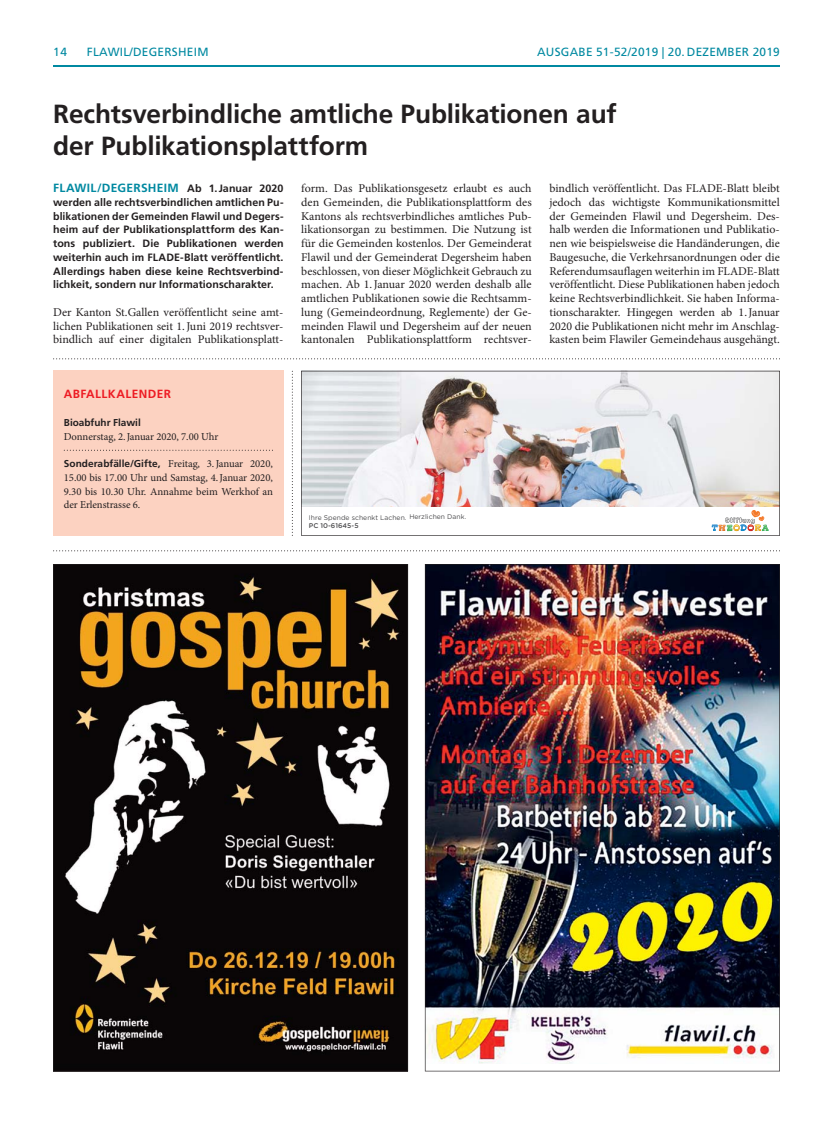
<style>
.page{position:relative;width:833px;height:1134px;background:#fff}
.page>*{position:absolute;margin:0;border:0;box-sizing:border-box;transform-origin:0 0}
.t1{font:700 26.25px/31.2px "Frutiger LT Std";letter-spacing:-.005em;color:#231f20}
.t2{font:11.88px/13.8px "Minion Pro";color:#231f20;text-align:justify}
.t3{font:11.88px "Frutiger LT Std";letter-spacing:.02em;color:#0089a1}
.t4{font:700 11.88px "Frutiger LT Std";letter-spacing:.025em;color:#0089a1}
.t5{font:700 11.88px "Frutiger LT Std";letter-spacing:.03em;color:#ed1c24}
.t6{font:700 10.62px/13.8px "Frutiger LT Std";letter-spacing:.005em;color:#231f20;text-align:justify}
.t7{font:10.62px/13.8px "Minion Pro";letter-spacing:-.005em;color:#231f20;text-align:justify}
.t8{font:700 10px "Frutiger LT Std";color:#231f20}
.t9{font:6.75px "Gotham Rounded";letter-spacing:.005em;color:#4c4c4e}
.t10{font:500 6.75px "Gotham Rounded";letter-spacing:.005em;color:#4c4c4e}
.s1{font-size:10.62px;color:#231f20}
.s2{font-family:"Frutiger LT Std";font-weight:700;font-size:10px}
</style>
<div class="page">
<hr style="left:53px;top:65px;width:727px;height:1px;background:#0089a1">
<svg style="left:53px;top:371px;width:727px;height:181px"></svg>
<svg style="left:53px;top:358px;width:727px;height:1px"></svg>
<svg style="left:53px;top:564px;width:355px;height:507px;fill:#0a0607"></svg>
<img style="left:425px;top:564px;width:355px;height:507px">
<p class="t3" style="left:53px;top:46px;width:15px">14</p>
<p class="t3" style="left:87px;top:46px;width:123px">FLAWIL/DEGERSHEIM</p>
<p class="t3" style="left:537px;top:46px;width:244px">AUSGABE 51-52/2019 | 20. DEZEMBER 2019</p>
<h1 class="t1" style="left:53px;top:100px;width:565px">Rechtsverbindliche amtliche Publikationen auf der Publikationsplattform</h1>
<p class="t4" style="left:53px;top:182px;width:232px">FLAWIL/DEGERSHEIM <span class="s1">Ab 1. Januar 2020</span></p>
<p class="t6" style="left:53px;top:196px;width:232px">werden alle rechtsverbindlichen amtlichen Pu&shy;blikationen der Gemeinden Flawil und Degers&shy;heim auf der Publikationsplattform des Kan&shy;tons publiziert. Die Publikationen werden weiterhin auch im FLADE-Blatt veröffentlicht.<br>Allerdings haben diese keine Rechtsverbind&shy;lichkeit, sondern nur Informationscharakter.</p>
<p class="t2" style="left:53px;top:306px;width:232px">Der Kanton St.Gallen veröffentlicht seine amt&shy;lichen Publikationen seit 1. Juni 2019 rechtsver&shy;bindlich auf einer digitalen Publikationsplatt-</p>
<p class="t2" style="left:301px;top:182px;width:232px">form. Das Publikationsgesetz erlaubt es auch den Gemeinden, die Publikationsplattform des Kantons als rechtsverbindliches amtliches Pub&shy;likationsorgan zu bestimmen. Die Nutzung ist für die Gemeinden kostenlos. Der Gemeinderat Flawil und der Gemeinderat Degersheim haben beschlossen, von dieser Möglichkeit Gebrauch zu machen. Ab 1. Januar 2020 werden deshalb alle amtlichen Publikationen sowie die Rechtsamm&shy;lung (Gemeindeordnung, Reglemente) der Ge&shy;meinden Flawil und Degersheim auf der neuen kantonalen Publikationsplattform rechtsver-</p>
<p class="t2" style="left:549px;top:182px;width:232px">bindlich veröffentlicht. Das FLADE-Blatt bleibt jedoch das wichtigste Kommunikationsmittel der Gemeinden Flawil und Degersheim. Des&shy;halb werden die Informationen und Publikatio&shy;nen wie beispielsweise die Handänderungen, die Baugesuche, die Verkehrsanordnungen oder die Referendumsauflagen weiterhin im FLADE-Blatt veröffentlicht. Diese Publikationen haben jedoch keine Rechtsverbindlichkeit. Sie haben Informa&shy;tionscharakter. Hingegen werden ab 1. Januar 2020 die Publikationen nicht mehr im Anschlag&shy;kasten beim Flawiler Gemeindehaus ausgehängt.</p>
<p class="t5" style="left:64px;top:388px;width:109px">ABFALLKALENDER</p>
<p class="t8" style="left:64px;top:417px;width:79px">Bioabfuhr Flawil</p>
<p class="t7" style="left:64px;top:430px;width:156px">Donnerstag, 2. Januar 2020, 7.00 Uhr</p>
<p class="t7" style="left:64px;top:458px;width:211px"><span class="s2">Sonderabfälle/Gifte,</span> Freitag, 3. Januar 2020, 15.00 bis 17.00 Uhr und Samstag, 4. Januar 2020, 9.30 bis 10.30 Uhr. Annahme beim Werkhof an der Erlenstrasse 6.</p>
<p class="t9" style="left:309px;top:514px;width:159px">Ihre Spende schenkt Lachen. Herzlichen Dank.</p>
<p class="t10" style="left:309px;top:523px;width:51px">PC 10-61645-5</p>
</div>
